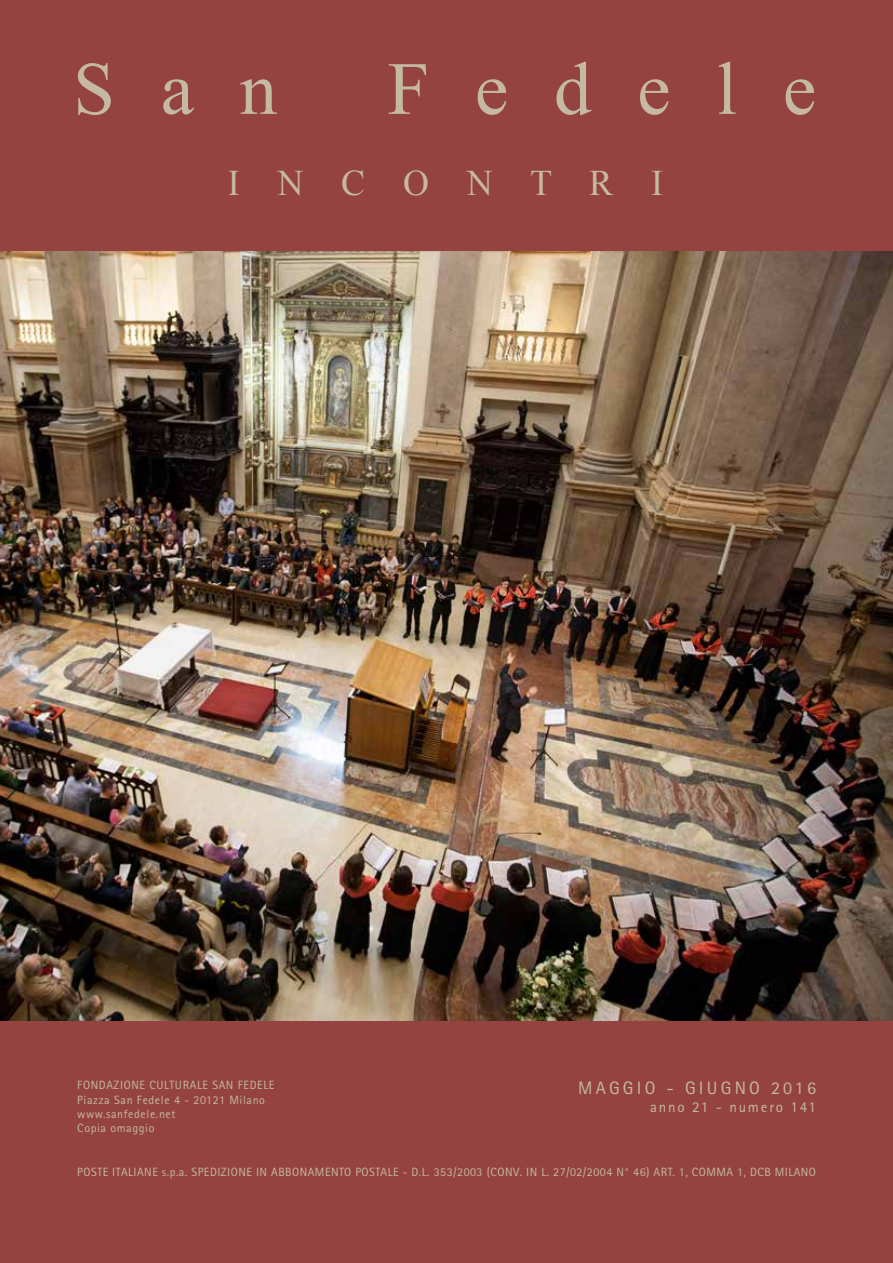
<style>
.page{position:relative;width:893px;height:1263px;background:#944340}
.page>*{position:absolute;margin:0;border:0;box-sizing:border-box;transform-origin:0 0}
.t1{font:75px "Times New Roman";color:#c5b9a3}
.t2{font:36px "Times New Roman";color:#c5b9a3}
.t3{font:18px "Agfa Rotis Sans Serif";letter-spacing:.18em;color:#c5b9a3}
.t4{font:15px "Agfa Rotis Sans Serif";letter-spacing:.12em;color:#c5b9a3}
.t5{font:12px/14.4px "Agfa Rotis Sans Serif";letter-spacing:.04em;color:#c5b9a3}
</style>
<div class="page">
<img style="left:0;top:252px;width:893px;height:768px">
<h1 class="t1" style="left:73px;top:38px;width:205px">S a n</h1>
<h1 class="t1" style="left:387px;top:38px;width:430px">F e d e l e</h1>
<h2 class="t2" style="left:228px;top:159px;width:437px">I N C O N T R I</h2>
<p class="t5" style="left:77px;top:1078px;width:199px">FONDAZIONE CULTURALE SAN FEDELE<br>Piazza San Fedele 4 - 20121 Milano www.sanfedele.net<br>Copia omaggio</p>
<p class="t5" style="left:77px;top:1164px;width:740px">POSTE ITALIANE s.p.a. SPEDIZIONE IN ABBONAMENTO POSTALE - D.L. 353/2003 (CONV. IN L. 27/02/2004 N° 46) ART. 1, COMMA 1, DCB MILANO</p>
<h3 class="t3" style="left:578px;top:1077px;width:239px">MAGGIO - GIUGNO 2016</h3>
<p class="t4" style="left:650px;top:1098px;width:168px">anno 21 - numero 141</p>
</div>
